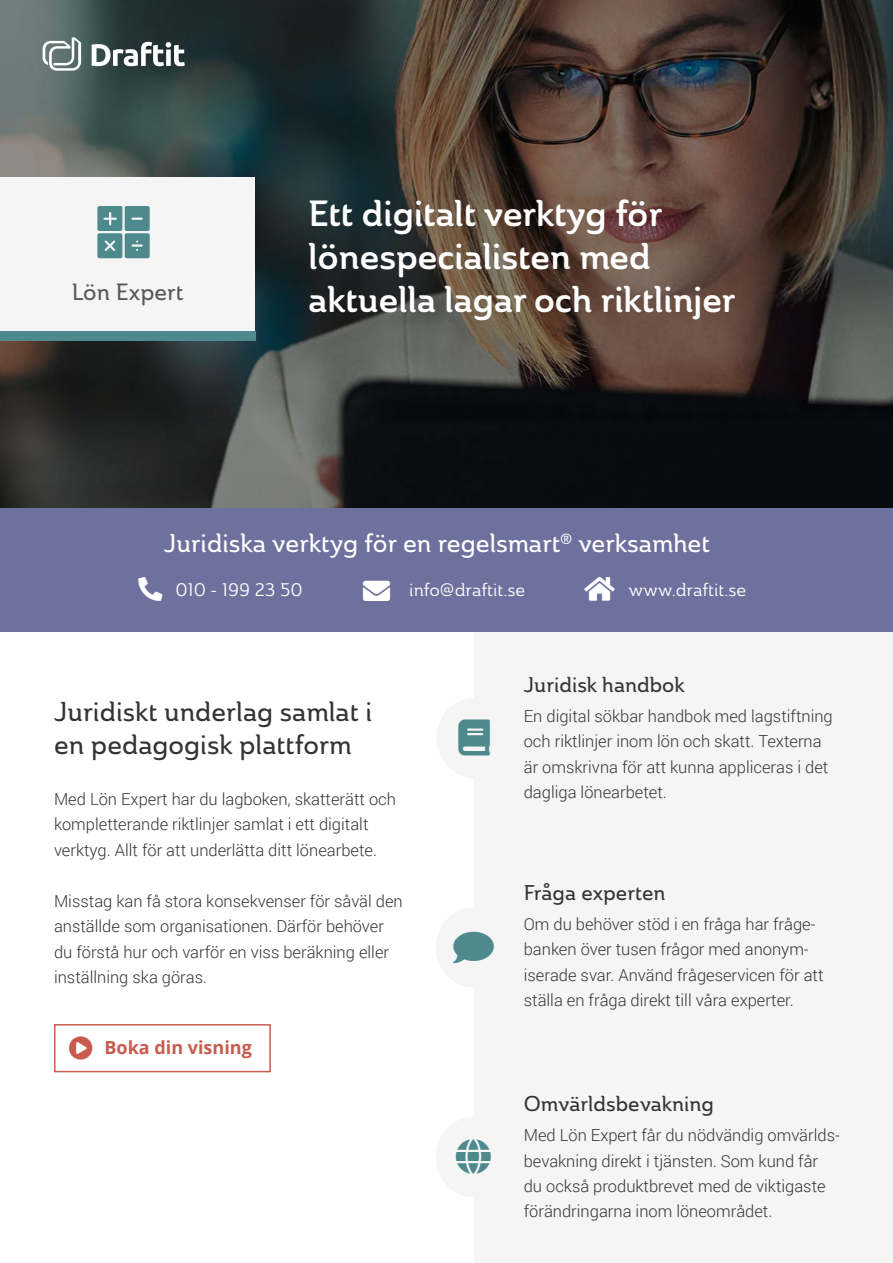
<style>
.page{position:relative;width:893px;height:1263px;background:#fff}
.page>*{position:absolute;margin:0;border:0;box-sizing:border-box;transform-origin:0 0}
.t1{font:36px/43.2px "Ainslie Nor Dem";color:#fff}
.t2{font:27px/33px "Ainslie Nor Med";color:#343433}
.t3{font:25.5px "Ainslie Nor Med";color:#fff}
.t4{font:23.25px "Ainslie Nor Med";color:#59595c}
.t5{font:21px "Ainslie Nor Med";color:#343433}
.t6{font:18px "Ainslie Nor Reg";color:#fff}
.t7{font:700 18px "Open Sans";color:#c75c4e}
.t8{font:300 16.5px/25.5px "Roboto";color:#343433}
</style>
<div class="page">
<div style="left:474px;top:842px;width:419px;height:210px;background:#f5f5f5"></div>
<div style="left:474px;top:1052px;width:419px;height:211px;background:#f5f5f5"></div>
<div style="left:474px;top:631px;width:419px;height:211px;background:#f5f5f5"></div>
<svg style="left:0;top:0;width:893px;height:508px;background:#3b3734"></svg>
<svg style="left:43px;top:37px;width:38px;height:34px"></svg>
<svg style="left:92px;top:42px;width:93px;height:24px"></svg>
<div style="left:437px;top:698px;width:75px;height:80px;background:#f5f5f5;border-radius:50%"></div>
<div style="left:436px;top:1117px;width:75px;height:80px;background:#f5f5f5;border-radius:50%"></div>
<div style="left:436px;top:907px;width:75px;height:80px;background:#f5f5f5;border-radius:50%"></div>
<div style="left:0;top:508px;width:893px;height:123px;background:#6e719d"></div>
<div style="left:0;top:177px;width:255px;height:163px;background:#f5f5f5"></div>
<div style="left:0;top:331px;width:255px;height:9px;background:#4d898d"></div>
<svg style="left:97px;top:206px;width:53px;height:52px;background:#679a9d"></svg>
<div style="left:54px;top:1024px;width:217px;height:48px;border:2px solid #c75c4e"></div>
<h3 class="t4" style="left:72px;top:277px;width:113px">Lön Expert</h3>
<h1 class="t1" style="left:308px;top:191px;width:429px">Ett digitalt verktyg för lönespecialisten med aktuella lagar och riktlinjer</h1>
<h3 class="t3" style="left:164px;top:527px;width:548px">Juridiska verktyg för en regelsmart<sup>®</sup> verksamhet</h3>
<p class="t6" style="left:176px;top:579px;width:129px">010 - 199 23 50</p>
<p class="t6" style="left:363px;top:579px;width:164px">→ info@draftit.se</p>
<p class="t6" style="left:628px;top:578px;width:119px">www.draftit.se</p>
<h2 class="t2" style="left:54px;top:695px;width:320px">Juridiskt underlag samlat i en pedagogisk plattform</h2>
<p class="t8" style="left:54px;top:786px;width:343px">Med Lön Expert har du lagboken, skatterätt och kompletterande riktlinjer samlat i ett digitalt verktyg. Allt för att underlätta ditt lönearbete.</p>
<p class="t8" style="left:54px;top:888px;width:350px">Misstag kan få stora konsekvenser för såväl den anställde som organisationen. Därför behöver du förstå hur och varför en viss beräkning eller inställning ska göras.</p>
<p class="t7" style="left:105px;top:1035px;width:149px">Boka din visning</p>
<p class="t5" style="left:524px;top:671px;width:162px">Juridisk handbok</p>
<p class="t8" style="left:524px;top:702px;width:310px">En digital sökbar handbok med lagstiftning och riktlinjer inom lön och skatt. Texterna är omskrivna för att kunna appliceras i det dagliga lönearbetet.</p>
<p class="t5" style="left:524px;top:879px;width:143px">Fråga experten</p>
<p class="t8" style="left:524px;top:910px;width:301px">Om du behöver stöd i en fråga har fråge&shy;banken över tusen frågor med anonym&shy;iserade svar. Använd frågeservicen för att ställa en fråga direkt till våra experter.</p>
<p class="t5" style="left:524px;top:1090px;width:192px">Omvärldsbevakning</p>
<p class="t8" style="left:524px;top:1122px;width:318px">Med Lön Expert får du nödvändig omvärlds&shy;bevakning direkt i tjänsten. Som kund får du också produktbrevet med de viktigaste förändringarna inom löneområdet.</p>
</div>
